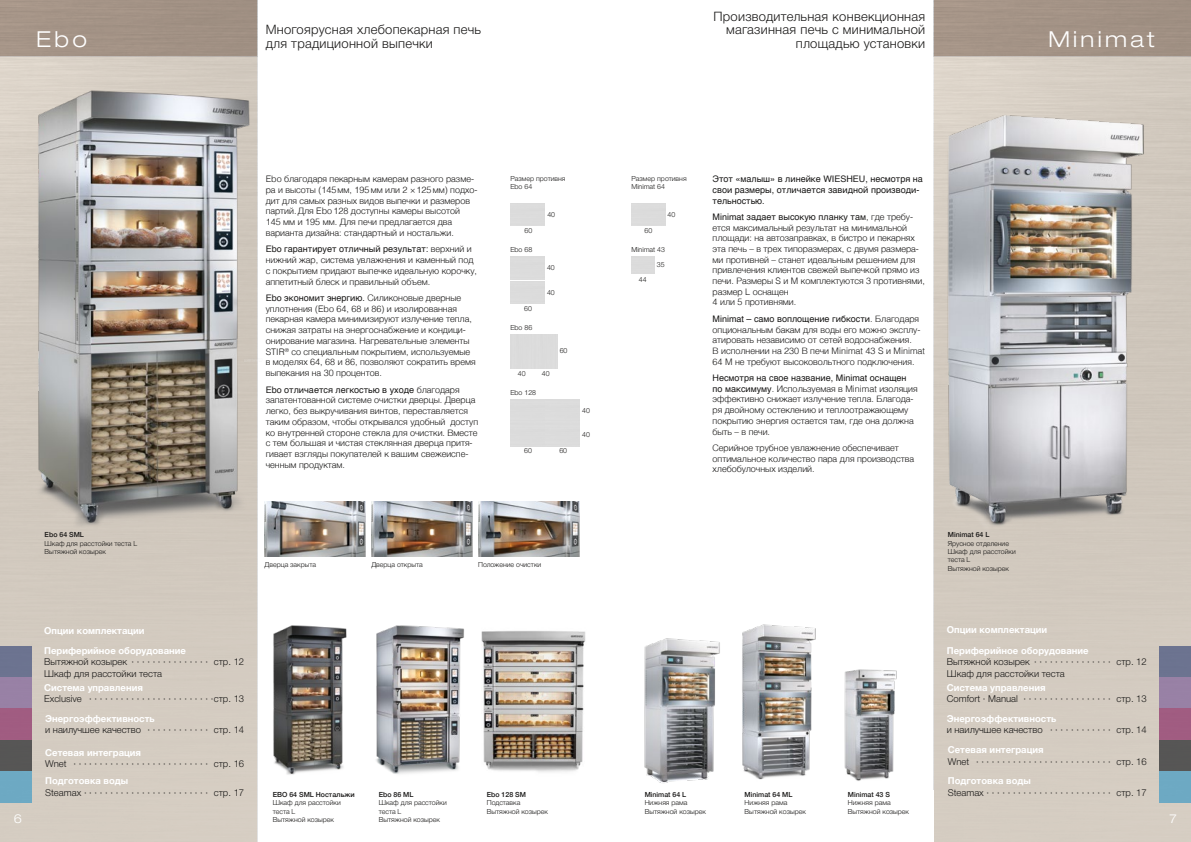
<style>
.page{position:relative;width:1191px;height:842px;background:#fff}
.page>*{position:absolute;margin:0;border:0;box-sizing:border-box;transform-origin:0 0}
.t1{font:300 expanded 22px "Helvetica Neue LT Pro";letter-spacing:.15em;color:#fff}
.t2{font:300 13px/13.5px "Helvetica Neue";letter-spacing:.02em;color:#181716}
.t3{font:300 expanded 12.3px "Helvetica Neue LT Pro";color:#fff}
.t4{font:300 9.5px/11.4px "Helvetica Neue";color:#181716}
.t5{font:300 9.5px "Helvetica Neue LT Pro";color:#181716}
.t6{font:700 9.5px "Helvetica Neue";color:#fff}
.t7{font:300 9px/10.7px "Helvetica";color:#181716}
.t8{font:9px/10.7px "Helvetica";color:#181716}
.t9{font:300 7px/8.4px "Helvetica Neue";color:#181716}
.t10{font:500 7px "Helvetica Neue";color:#181716}
.t11{font:300 7px "Helvetica Neue LT Pro";color:#181716}
.s1{font-family:"Helvetica Neue LT Pro"}
.s2{font-weight:400}
.s3{font-weight:700;color:#fff}
.s4{font-family:"Helvetica Neue"}
</style>
<div class="page">
<div style="left:933px;top:0;width:258px;height:57px;background:#a39386"></div>
<div style="left:0;top:0;width:257px;height:57px;background:#a29285"></div>
<div style="left:933px;top:57px;width:258px;height:785px;background:#d3cbc0"></div>
<div style="left:0;top:57px;width:257px;height:785px;background:#d4cbc1"></div>
<img style="left:35px;top:77px;width:223px;height:471px">
<img style="left:933px;top:95px;width:211px;height:444px">
<img style="left:273px;top:625px;width:74px;height:150px">
<img style="left:376px;top:625px;width:88px;height:149px">
<img style="left:742px;top:624px;width:74px;height:156px">
<img style="left:844px;top:669px;width:53px;height:112px">
<img style="left:644px;top:638px;width:76px;height:145px">
<img style="left:478px;top:501px;width:101px;height:55px">
<img style="left:371px;top:501px;width:101px;height:55px">
<img style="left:264px;top:501px;width:102px;height:55px">
<img style="left:481px;top:631px;width:105px;height:141px">
<h2 class="t2" style="left:713px;top:10px;width:213px;text-align:right">Производительная конвекционная магазинная печь с минимальной площадью установки</h2>
<h2 class="t2" style="left:266px;top:23px;width:217px">Многоярусная хлебопекарная печь для традиционной выпечки</h2>
<h1 class="t1" style="left:36px;top:26px;width:53px">Ebo</h1>
<h1 class="t1" style="left:1048px;top:26px;width:108px">Minimat</h1>
<p class="t7" style="left:266px;top:173px;width:213px">Ebo благодаря пекарным камерам разного разме&shy;ра и высоты (145мм, 195мм или 2 <span class="s1">×</span>125мм) подхо&shy;дит для самых разных видов выпечки и размеров партий.Для Ebo128 доступны камеры высотой<br>145 мм и 195 мм. Для печи предлагается два варианта дизайна: стандартный и ностальжи.</p>
<p class="t7" style="left:266px;top:243px;width:213px"><span class="s2">Ebo гарантирует отличный результат:</span> верхний и нижний жар, система увлажнения и каменный под с покрытием придают выпечке идеальную корочку, аппетитный блеск и правильный объем.</p>
<p class="t7" style="left:266px;top:292px;width:211px"><span class="s2">Ebo экономит энергию.</span> Силиконовые дверные уплотнения (Ebo 64, 68 и 86) и изолированная пекарная камера минимизируют излучение тепла, снижая затраты на энергоснабжение и кондици&shy;онирование магазина. Нагревательные элементы STIR<sup>®</sup> со специальным покрытием, используемые в моделях 64, 68 и 86, позволяют сократить время выпекания на 30 процентов.</p>
<p class="t7" style="left:266px;top:383px;width:214px"><span class="s2">Ebo отличается легкостью в уходе</span> благодаря запатентованной системе очистки дверцы. Дверца легко, без выкручивания винтов, переставляется таким образом, чтобы открывался удобный доступ ко внутренней стороне стекла для очистки. Вместе с тем большая и чистая стеклянная дверца притя&shy;гивает взгляды покупателей к вашим свежеиспе&shy;ченным продуктам.</p>
<p class="t9" style="left:510px;top:174px;width:57px">Размер противня<br>Ebo 64</p>
<p class="t11" style="left:524px;top:226px;width:9px">60</p>
<p class="t11" style="left:510px;top:245px;width:23px">Ebo 68</p>
<p class="t11" style="left:524px;top:304px;width:9px">60</p>
<p class="t11" style="left:510px;top:324px;width:23px">Ebo 86</p>
<p class="t11" style="left:547px;top:210px;width:9px">40</p>
<p class="t11" style="left:547px;top:264px;width:9px">40</p>
<p class="t11" style="left:547px;top:288px;width:9px">40</p>
<p class="t11" style="left:560px;top:346px;width:9px">60</p>
<p class="t11" style="left:518px;top:369px;width:9px">40</p>
<p class="t11" style="left:542px;top:369px;width:9px">40</p>
<p class="t11" style="left:510px;top:388px;width:27px">Ebo 128</p>
<p class="t11" style="left:524px;top:446px;width:9px">60</p>
<p class="t11" style="left:559px;top:446px;width:9px">60</p>
<p class="t11" style="left:582px;top:406px;width:9px">40</p>
<p class="t11" style="left:582px;top:430px;width:9px">40</p>
<p class="t9" style="left:631px;top:174px;width:57px">Размер противня<br>Minimat 64</p>
<p class="t11" style="left:644px;top:226px;width:9px">60</p>
<p class="t11" style="left:667px;top:210px;width:9px">40</p>
<p class="t11" style="left:631px;top:245px;width:35px">Minimat 43</p>
<p class="t11" style="left:639px;top:275px;width:9px">44</p>
<p class="t11" style="left:657px;top:260px;width:9px">35</p>
<p class="t8" style="left:712px;top:174px;width:212px">Этот «малыш» в линейке WIESHEU, несмотря на свои размеры, отличается завидной производи&shy;тельностью.</p>
<p class="t7" style="left:712px;top:211px;width:214px"><span class="s2">Minimat задает высокую планку там</span>, где требу&shy;ется максимальный результат на минимальной площади: на автозаправках, в бистро и пекарнях эта печь – в трех типоразмерах, с двумя размера&shy;ми противней – станет идеальным решением для привлечения клиентов свежей выпечкой прямо из печи. Размеры S и M комплектуются 3 противнями, размер L оснащен<br>4 или 5 противнями.</p>
<p class="t7" style="left:712px;top:313px;width:214px"><span class="s2">Minimat – само воплощение гибкости</span>. Благодаря опциональным бакам для воды его можно эксплу&shy;атировать независимо от сетей водоснабжения.<br>В исполнении на 230 В печи Minimat 43 S и Minimat 64 M не требуют высоковольтного подключения.</p>
<p class="t7" style="left:712px;top:372px;width:207px"><span class="s2">Несмотря на свое название, Minimat оснащен по максимуму</span>. Используемая в Minimat изоляция эффективно снижает излучение тепла. Благода&shy;ря двойному остеклению и теплоотражающему покрытию энергия остается там, где она должна быть – в печи.</p>
<p class="t7" style="left:712px;top:442px;width:203px">Серийное трубное увлажнение обеспечивает оптимальное количество пара для производства хлебобулочных изделий.</p>
<p class="t10" style="left:45px;top:529px;width:41px">Ebo 64 SML</p>
<p class="t9" style="left:45px;top:539px;width:94px">Шкаф для расстойки теста L<br>Вытяжной козырек</p>
<p class="t9" style="left:264px;top:561px;width:53px">Дверца закрыта</p>
<p class="t9" style="left:371px;top:561px;width:53px">Дверца открыта</p>
<p class="t9" style="left:478px;top:561px;width:65px">Положение очистки</p>
<p class="t10" style="left:947px;top:529px;width:43px">Minimat 64 L</p>
<p class="t9" style="left:947px;top:539px;width:70px">Ярусное отделение<br>Шкаф для расстойки теста L<br>Вытяжной козырек</p>
<p class="t6" style="left:44px;top:623px;width:102px">Опции комплектации</p>
<p class="t6" style="left:946px;top:622px;width:102px">Опции комплектации</p>
<p class="t4" style="left:44px;top:645px;width:202px"><span class="s3">Периферийное оборудование<br></span>Вытяжной козырек <span class="s1">· · · · · · · · · · · · · · ·</span> стр. 12<br>Шкаф для расстойки теста</p>
<p class="t4" style="left:946px;top:645px;width:202px"><span class="s3">Периферийное оборудование<br></span>Вытяжной козырек <span class="s1">· · · · · · · · · · · · · · ·</span> стр. 12<br>Шкаф для расстойки теста</p>
<p class="t6" style="left:44px;top:680px;width:100px">Система управления</p>
<p class="t5" style="left:44px;top:693px;width:202px"><span class="s4">Exclusive</span> · · · · · · · · · · · · · · · · · · · · · · · <span class="s4">стр.</span> 13</p>
<p class="t4" style="left:45px;top:713px;width:200px"><span class="s3">Энергоэффективность<br></span>и наилучшее качество <span class="s1">· · · · · · · · · · · ·</span> стр. <span class="s1">14</span></p>
<p class="t6" style="left:946px;top:680px;width:100px">Система управления</p>
<p class="t5" style="left:946px;top:693px;width:202px">Comfort · Manual · · · · · · · · · · · · · · · · · <span class="s4">стр.</span> 13</p>
<p class="t4" style="left:946px;top:713px;width:202px"><span class="s3">Энергоэффективность<br></span>и наилучшее качество <span class="s1">· · · · · · · · · · · ·</span> стр. <span class="s1">14</span></p>
<p class="t6" style="left:947px;top:742px;width:97px">Сетевая интеграция</p>
<p class="t5" style="left:947px;top:755px;width:200px"><span class="s4">Wnet</span> · · · · · · · · · · · · · · · · · · · · · · · · · · <span class="s4">стр.</span> 16</p>
<p class="t6" style="left:947px;top:773px;width:85px">Подготовка воды</p>
<p class="t5" style="left:947px;top:787px;width:200px"><span class="s4">Steamax</span> · · · · · · · · · · · · · · · · · · · · · · · · <span class="s4">стр.</span> 17</p>
<p class="t6" style="left:45px;top:745px;width:97px">Сетевая интеграция</p>
<p class="t5" style="left:45px;top:758px;width:200px"><span class="s4">Wnet</span> · · · · · · · · · · · · · · · · · · · · · · · · · · <span class="s4">стр.</span> 16</p>
<p class="t6" style="left:45px;top:773px;width:85px">Подготовка воды</p>
<p class="t5" style="left:45px;top:787px;width:200px"><span class="s4">Steamax</span> · · · · · · · · · · · · · · · · · · · · · · · · <span class="s4">стр.</span> 17</p>
<p class="t10" style="left:273px;top:789px;width:83px">EBO 64 SML Ностальжи</p>
<p class="t9" style="left:273px;top:799px;width:70px">Шкаф для расстойки теста L<br>Вытяжной козырек</p>
<p class="t10" style="left:848px;top:789px;width:44px">Minimat 43 S</p>
<p class="t9" style="left:848px;top:799px;width:63px">Нижняя рама<br>Вытяжной козырек</p>
<p class="t10" style="left:487px;top:789px;width:41px">Ebo 128 SM</p>
<p class="t9" style="left:487px;top:799px;width:63px">Подставка<br>Вытяжной козырек</p>
<p class="t10" style="left:379px;top:789px;width:36px">Ebo 86 ML</p>
<p class="t9" style="left:379px;top:799px;width:70px">Шкаф для расстойки теста L<br>Вытяжной козырек</p>
<p class="t10" style="left:644px;top:789px;width:43px">Minimat 64 L</p>
<p class="t9" style="left:644px;top:799px;width:63px">Нижняя рама<br>Вытяжной козырек</p>
<p class="t10" style="left:744px;top:789px;width:49px">Minimat 64 ML</p>
<p class="t9" style="left:744px;top:799px;width:63px">Нижняя рама<br>Вытяжной козырек</p>
<h3 class="t3" style="left:14px;top:811px;width:10px">6</h3>
<h3 class="t3" style="left:1169px;top:811px;width:9px">7</h3>
</div>
